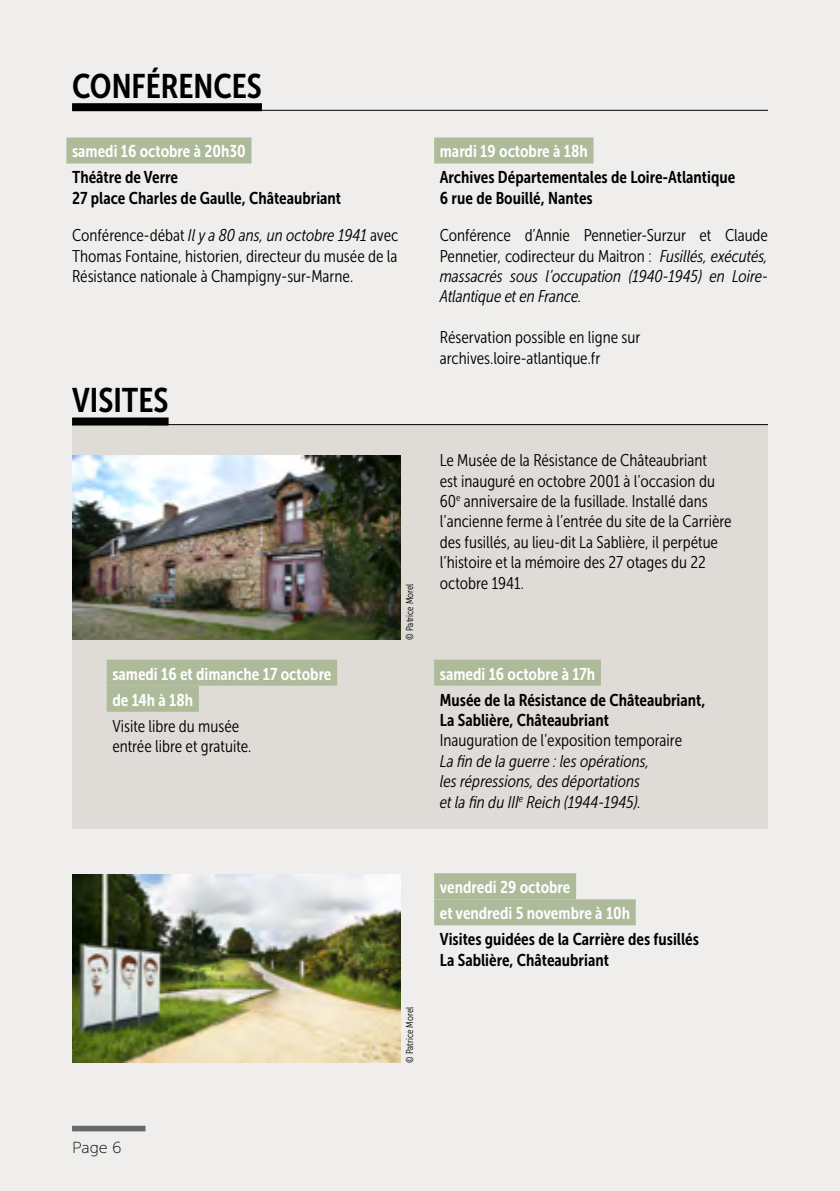
<style>
.page{position:relative;width:840px;height:1191px;background:#fff}
.page>*{position:absolute;margin:0;border:0;box-sizing:border-box;transform-origin:0 0}
.t1{font:34px "Museo Sans Cond 700";color:#000}
.t2{font:17px/20.4px "Museo Sans Cond 300";color:#000}
.t3{font:italic 17px/20.4px "Museo Sans Cond 300";color:#000;text-align:justify}
.t4{font:17px/20.4px "Museo Sans Cond 700";color:#000}
.t5{font:17px/26px "Museo Sans Cond 700";color:#fff}
.t6{font:16px "Museo Sans 100";color:#000}
.t7{font:10px "Museo Sans Cond 300";color:#000}
.s1{font-style:italic}
.s2{font-style:normal}
</style>
<div class="page">
<div style="left:0;top:0;width:839px;height:1191px;background:#efeeec"></div>
<div style="left:72px;top:424px;width:695px;height:404px;background:#dfdcd8"></div>
<div style="left:72px;top:103px;width:190px;height:8px;background:#000"></div>
<div style="left:72px;top:417px;width:96px;height:8px;background:#000"></div>
<div style="left:66px;top:137px;width:185px;height:26px;background:#aebb9a"></div>
<div style="left:434px;top:137px;width:159px;height:26px;background:#aebb9a"></div>
<div style="left:107px;top:659px;width:230px;height:26px;background:#aebb9a"></div>
<div style="left:107px;top:686px;width:92px;height:26px;background:#aebb9a"></div>
<hr style="left:147px;top:110px;width:620px;height:1px;background:#000">
<hr style="left:147px;top:424px;width:620px;height:1px;background:#000">
<img style="left:72px;top:455px;width:328px;height:185px">
<div style="left:434px;top:659px;width:166px;height:26px;background:#aebb9a"></div>
<div style="left:434px;top:873px;width:141px;height:26px;background:#aebb9a"></div>
<div style="left:434px;top:899px;width:201px;height:26px;background:#aebb9a"></div>
<img style="left:72px;top:874px;width:328px;height:189px">
<div style="left:72px;top:1125px;width:73px;height:6px;background:#676867"></div>
<h1 class="t1" style="left:72px;top:67px;width:191px">CONFÉRENCES</h1>
<p class="t5" style="left:72px;top:138px;width:175px">samedi 16 octobre à 20h30</p>
<p class="t4" style="left:72px;top:167px;width:270px">Théâtre de Verre<br>27 place Charles de Gaulle, Châteaubriant</p>
<p class="t2" style="left:72px;top:225px;width:327px;text-align:justify">Conférence-débat <span class="s1">Il y a 80 ans, un octobre 1941</span> avec Thomas Fontaine, historien, directeur du musée de la Résistance nationale à Champigny-sur-Marne.</p>
<h1 class="t1" style="left:72px;top:381px;width:98px">VISITES</h1>
<p class="t5" style="left:112px;top:660px;width:220px">samedi 16 et dimanche 17 octobre de 14h à 18h</p>
<p class="t2" style="left:112px;top:716px;width:140px">Visite libre du musée entrée libre et gratuite.</p>
<p class="t7" style="left:404px;top:640px;width:58px;rotate:-90deg">© Patrice Morel</p>
<p class="t5" style="left:439px;top:138px;width:149px">mardi 19 octobre à 18h</p>
<p class="t4" style="left:439px;top:167px;width:297px">Archives Départementales de Loire-Atlantique<br>6 rue de Bouillé, Nantes</p>
<p class="t3" style="left:439px;top:225px;width:329px"><span class="s2">Conférence d’Annie Pennetier-Surzur et Claude Pennetier, codirecteur du Maitron :</span> Fusillés, exécutés, massacrés sous l’occupation (1940-1945) en Loire-Atlantique et en France.</p>
<p class="t2" style="left:439px;top:327px;width:202px">Réservation possible en ligne sur archives.loire-atlantique.fr</p>
<p class="t2" style="left:439px;top:450px;width:293px">Le Musée de la Résistance de Châteaubriant<br>est inauguré en octobre 2001 à l’occasion du 60<sup>e</sup> anniversaire de la fusillade. Installé dans l’ancienne ferme à l’entrée du site de la Carrière des fusillés, au lieu-dit La Sablière, il perpétue l’histoire et la mémoire des 27 otages du 22 octobre 1941.</p>
<p class="t5" style="left:439px;top:660px;width:157px">samedi 16 octobre à 17h</p>
<p class="t4" style="left:439px;top:689px;width:267px">Musée de la Résistance de Châteaubriant,<br>La Sablière, Châteaubriant</p>
<p class="t2" style="left:439px;top:730px;width:243px">Inauguration de l’exposition temporaire</p>
<p class="t3" style="left:439px;top:751px;width:211px;text-align:left">La fin de la guerre : les opérations, les répressions, des déportations et la fin du III<sup>e</sup> Reich (1944-1945).</p>
<p class="t7" style="left:404px;top:1063px;width:58px;rotate:-90deg">© Patrice Morel</p>
<p class="t5" style="left:439px;top:874px;width:192px">vendredi 29 octobre<br>et vendredi 5 novembre à 10h</p>
<p class="t4" style="left:439px;top:929px;width:260px">Visites guidées de la Carrière des fusillés<br>La Sablière, Châteaubriant</p>
<p class="t6" style="left:72px;top:1138px;width:51px">Page 6</p>
</div>
